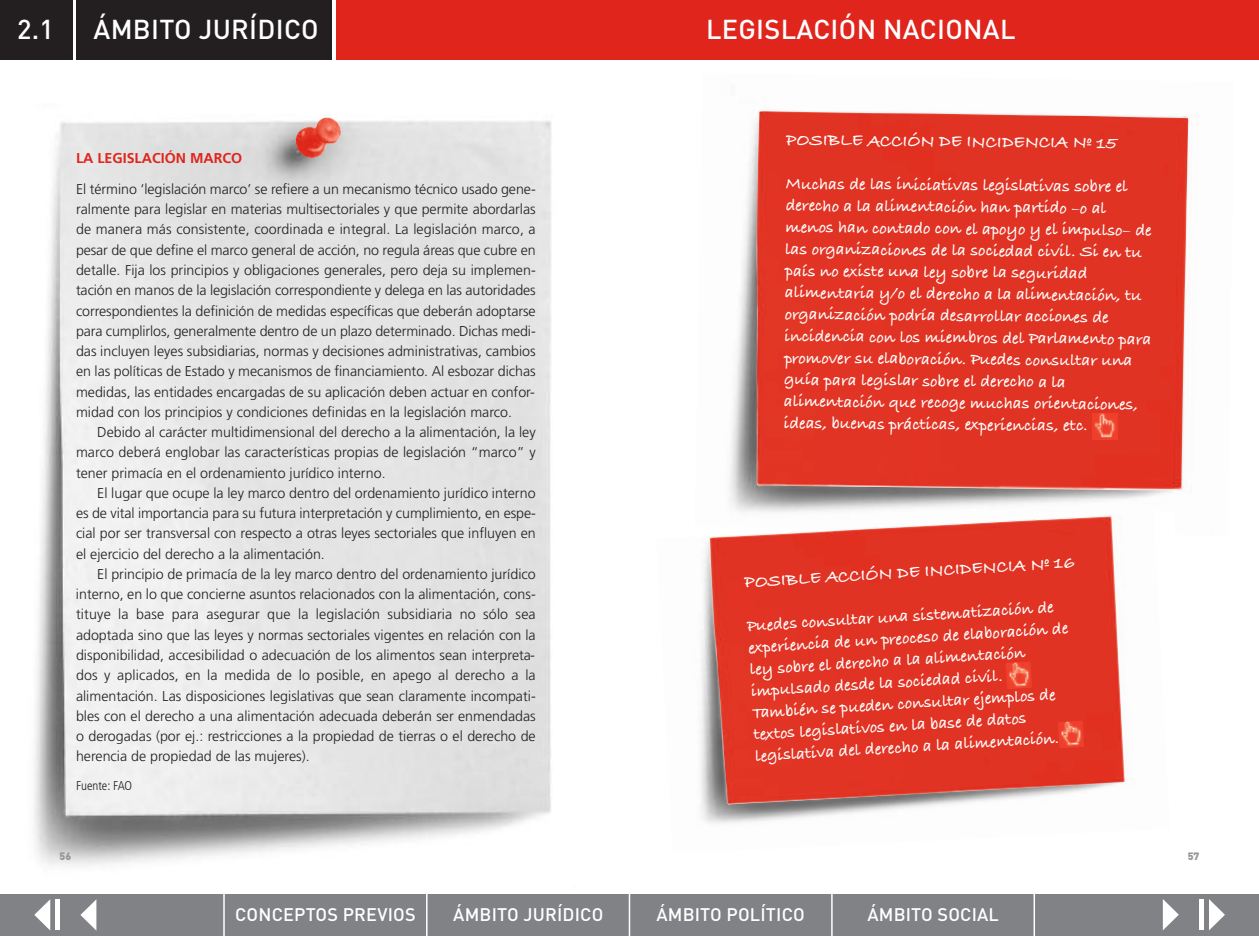
<style>
.page{position:relative;width:1259px;height:936px;background:#fff}
.page>*{position:absolute;margin:0;border:0;box-sizing:border-box;transform-origin:0 0}
.t1{font:500 27px "DIN";letter-spacing:.01em;color:#fff}
.t2{font:700 18px "Bradley Hand ITC Std";letter-spacing:-.01em;color:#fff}
.t3{font:500 18px "DIN";letter-spacing:.01em;color:#fff}
.t4{font:700 17.25px/21.8px "Bradley Hand ITC Std";letter-spacing:-.01em;color:#fff}
.t5{font:300 14.25px/20.2px "Frutiger LT Std";color:#231f20;text-align:justify}
.t6{font:700 14.25px "Frutiger LT Std";color:#e0251c}
.t7{font:300 condensed 12.75px "Frutiger LT Std";color:#231f20}
.t8{font:900 10.5px "DIN";color:#939598}
</style>
<div class="page">
<img style="left:34px;top:120px;width:518px;height:745px">
<div style="left:629px;top:0;width:630px;height:60px;background:#e0251c"></div>
<div style="left:336px;top:0;width:293px;height:60px;background:#e0251c"></div>
<div style="left:0;top:0;width:72px;height:60px;background:#231f20"></div>
<div style="left:77px;top:0;width:255px;height:60px;background:#231f20"></div>
<div style="left:0;top:893px;width:1259px;height:42px;background:#808285"></div>
<hr style="left:426px;top:893px;width:1px;height:42px;background:#fff">
<hr style="left:223px;top:893px;width:2px;height:42px;background:#fff">
<svg style="left:34px;top:899px;width:16px;height:31px"></svg>
<svg style="left:80px;top:900px;width:16px;height:30px"></svg>
<div style="left:55px;top:899px;width:5px;height:31px;background:#fff"></div>
<hr style="left:629px;top:893px;width:1px;height:42px;background:#fff">
<hr style="left:831px;top:893px;width:1px;height:42px;background:#fff">
<hr style="left:1033px;top:893px;width:2px;height:42px;background:#fff">
<svg style="left:1209px;top:899px;width:16px;height:31px"></svg>
<svg style="left:1162px;top:899px;width:16px;height:31px"></svg>
<hr style="left:1199px;top:899px;width:4px;height:31px;background:#fff">
<img style="left:295px;top:117px;width:46px;height:34px">
<img style="left:729px;top:110px;width:460px;height:402px">
<div style="left:756px;top:111px;width:432px;height:379px;background:#e13323"></div>
<img style="left:700px;top:515px;width:411px;height:309px">
<img style="left:710px;top:516px;width:415px;height:288px">
<img style="left:1092px;top:413px;width:25px;height:26px">
<img style="left:1005px;top:661px;width:27px;height:28px">
<img style="left:1058px;top:720px;width:26px;height:28px">
<h1 class="t1" style="left:17px;top:14px;width:38px">2.1</h1>
<h1 class="t1" style="left:94px;top:14px;width:227px">ÁMBITO JURÍDICO</h1>
<h1 class="t1" style="left:706px;top:14px;width:311px">LEGISLACIÓN NACIONAL</h1>
<p class="t6" style="left:76px;top:152px;width:168px">LA LEGISLACIÓN MARCO</p>
<p class="t5" style="left:76px;top:180px;width:461px">El término ‘legislación marco’ se refiere a un mecanismo técnico usado gene&shy;ralmente para legislar en materias multisectoriales y que permite abordarlas de manera más consistente, coordinada e integral. La legislación marco, a pesar de que define el marco general de acción, no regula áreas que cubre en detalle. Fija los principios y obligaciones generales, pero deja su implemen&shy;tación en manos de la legislación correspondiente y delega en las autoridades correspondientes la definición de medidas específicas que deberán adoptarse para cumplirlos, generalmente dentro de un plazo determinado. Dichas medi&shy;das incluyen leyes subsidiarias, normas y decisiones administrativas, cambios en las políticas de Estado y mecanismos de financiamiento. Al esbozar dichas medidas, las entidades encargadas de su aplicación deben actuar en confor&shy;midad con los principios y condiciones definidas en la legislación marco.</p>
<p class="t5" style="left:76px;top:423px;width:461px;text-indent:21px">Debido al carácter multidimensional del derecho a la alimentación, la ley marco deberá englobar las características propias de legislación “marco” y tener primacía en el ordenamiento jurídico interno.</p>
<p class="t5" style="left:76px;top:484px;width:461px;text-indent:21px">El lugar que ocupe la ley marco dentro del ordenamiento jurídico interno es de vital importancia para su futura interpretación y cumplimiento, en espe&shy;cial por ser transversal con respecto a otras leyes sectoriales que influyen en el ejercicio del derecho a la alimentación.</p>
<p class="t5" style="left:76px;top:565px;width:461px;text-indent:21px">El principio de primacía de la ley marco dentro del ordenamiento jurídico interno, en lo que concierne asuntos relacionados con la alimentación, cons&shy;tituye la base para asegurar que la legislación subsidiaria no sólo sea adoptada sino que las leyes y normas sectoriales vigentes en relación con la disponibilidad, accesibilidad o adecuación de los alimentos sean interpreta&shy;dos y aplicados, en la medida de lo posible, en apego al derecho a la alimentación. Las disposiciones legislativas que sean claramente incompati&shy;bles con el derecho a una alimentación adecuada deberán ser enmendadas o derogadas (por ej.: restricciones a la propiedad de tierras o el derecho de herencia de propiedad de las mujeres).</p>
<p class="t7" style="left:76px;top:780px;width:58px">Fuente: FAO</p>
<p class="t8" style="left:60px;top:849px;width:13px">56</p>
<p class="t2" style="left:786px;top:130px;width:332px">POSIBLE ACCIÓN DE INCIDENCIA Nº 15</p>
<p class="t4" style="left:784px;top:173px;width:370px">Muchas de las iniciativas legislativas sobre el derecho a la alimentación han partido –o al menos han contado con el apoyo y el impulso– de las organizaciones de la sociedad civil. Si en tu país no existe una ley sobre la seguridad alimentaria y/o el derecho a la alimentación, tu organización podría desarrollar acciones de incidencia con los miembros del Parlamento para promover su elaboración. Puedes consultar una guía para legislar sobre el derecho a la alimentación que recoge muchas orientaciones, ideas, buenas prácticas, experiencias, etc.</p>
<p class="t2" style="left:744px;top:569px;width:332px;rotate:-3deg">POSIBLE ACCIÓN DE INCIDENCIA Nº 16</p>
<p class="t4" style="left:746px;top:612px;width:322px;rotate:-3deg">Puedes consultar una sistematización de experiencia de un preoceso de elaboración de ley sobre el derecho a la alimentación impulsado desde la sociedad civil.<br>También se pueden consultar ejemplos de textos legislativos en la base de datos legislativa del derecho a la alimentación.</p>
<p class="t3" style="left:235px;top:903px;width:182px">CONCEPTOS PREVIOS</p>
<p class="t3" style="left:453px;top:903px;width:152px">ÁMBITO JURÍDICO</p>
<p class="t3" style="left:656px;top:903px;width:150px">ÁMBITO POLÍTICO</p>
<p class="t3" style="left:867px;top:903px;width:133px">ÁMBITO SOCIAL</p>
<p class="t8" style="left:1187px;top:849px;width:13px">57</p>
</div>
